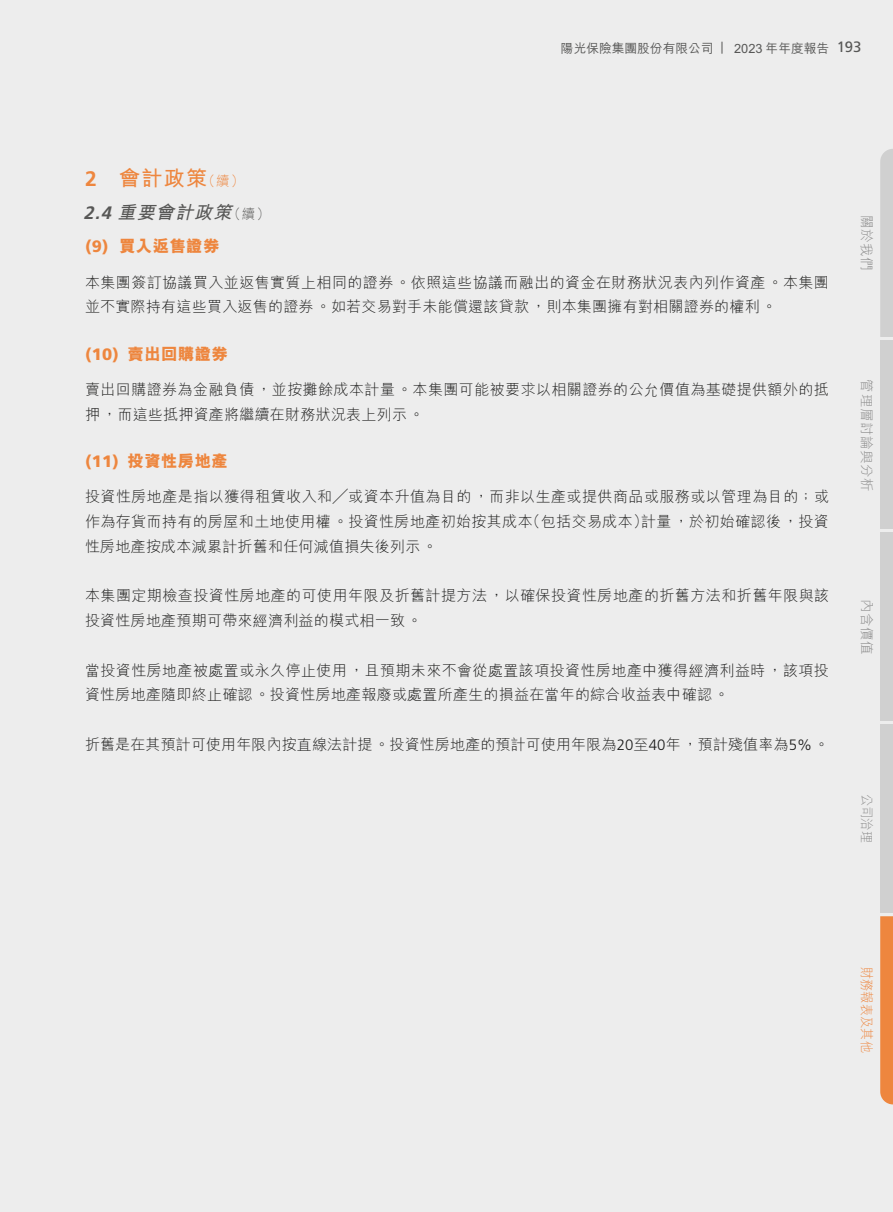
<style>
.page{position:relative;width:893px;height:1212px;background:#ededed}
.page>*{position:absolute;margin:0;border:0;box-sizing:border-box;transform-origin:0 0}
.t1{font:700 21px "M Hei HK";color:#ee863e}
.t2{font:italic 700 18px "M Hei HK";color:#575756}
.t3{font:800 16.5px "M Hei HK";letter-spacing:.02em;color:#ee863e}
.t4{font:300 15px/24.8px "M Hei HK";letter-spacing:.025em;color:#1c1c1b}
.t5{font:300 13.5px "M Hei HK";letter-spacing:.04em;color:#878787}
.t6{font:300 13.5px "M Hei HK";letter-spacing:.015em;color:#ee863e;scale:.9 1}
.t7{font:300 13.5px "M Hei HK";letter-spacing:.04em;color:#878787;scale:.9 1}
.t8{font:500 12.75px "M Hei HK";letter-spacing:-.005em;color:#575756}
.s1{font-family:"Frutiger LT Std";font-weight:400;font-size:15px}
.s2{font-family:"Frutiger LT Std"}
.s3{font-weight:300;font-size:13.5px}
.s4{font-weight:300;font-style:normal;font-size:13.5px}
.s5{font-family:"Frutiger LT Std";font-weight:900}
</style>
<div class="page">
<div style="left:880px;top:149px;width:13px;height:188px;background:#d0d0d0"></div>
<div style="left:880px;top:341px;width:13px;height:188px;background:#d0d0d0"></div>
<div style="left:880px;top:533px;width:13px;height:188px;background:#d0d0d0"></div>
<div style="left:880px;top:724px;width:13px;height:188px;background:#d0d0d0"></div>
<svg style="left:880px;top:916px;width:13px;height:188px;background:#ed8943"></svg>
<p class="t8" style="left:561px;top:39px;width:302px">陽光保險集團股份有限公司 | 2023 年年度報告 <span class="s1">193</span></p>
<h1 class="t1" style="left:85px;top:163px;width:161px"><span class="s2">2</span> 會計政策<span class="s3">（續）</span></h1>
<p class="t2" style="left:83px;top:199px;width:188px"><span class="s2">2.4</span> 重要會計政策<span class="s4">（續）</span></p>
<p class="t3" style="left:85px;top:235px;width:136px"><span class="s5">(9)</span> 買入返售證券</p>
<p class="t4" style="left:85px;top:269px;width:745px">本集團簽訂協議買入並返售實質上相同的證券。依照這些協議而融出的資金在財務狀況表內列作資產。本集團並不實際持有這些買入返售的證券。如若交易對手未能償還該貸款，則本集團擁有對相關證券的權利。</p>
<p class="t3" style="left:85px;top:342px;width:145px"><span class="s5">(10)</span> 賣出回購證券</p>
<p class="t4" style="left:85px;top:376px;width:745px">賣出回購證券為金融負債，並按攤餘成本計量。本集團可能被要求以相關證券的公允價值為基礎提供額外的抵押，而這些抵押資產將繼續在財務狀況表上列示。</p>
<p class="t3" style="left:85px;top:450px;width:145px"><span class="s5">(11)</span> 投資性房地產</p>
<p class="t4" style="left:85px;top:484px;width:745px;text-align:justify">投資性房地產是指以獲得租賃收入和╱或資本升值為目的，而非以生產或提供商品或服務或以管理為目的；或作為存貨而持有的房屋和土地使用權。投資性房地產初始按其成本（包括交易成本）計量，於初始確認後，投資性房地產按成本減累計折舊和任何減值損失後列示。</p>
<p class="t4" style="left:85px;top:583px;width:746px">本集團定期檢查投資性房地產的可使用年限及折舊計提方法，以確保投資性房地產的折舊方法和折舊年限與該投資性房地產預期可帶來經濟利益的模式相一致。</p>
<p class="t4" style="left:85px;top:657px;width:745px">當投資性房地產被處置或永久停止使用，且預期未來不會從處置該項投資性房地產中獲得經濟利益時，該項投資性房地產隨即終止確認。投資性房地產報廢或處置所產生的損益在當年的綜合收益表中確認。</p>
<p class="t4" style="left:85px;top:731px;width:746px">折舊是在其預計可使用年限內按直線法計提。投資性房地產的預計可使用年限為<span class="s2">20</span>至<span class="s2">40</span>年，預計殘值率為<span class="s2">5%</span>。</p>
<p class="t5" style="left:876px;top:215px;width:57px;rotate:90deg">關於我們</p>
<p class="t5" style="left:876px;top:379px;width:113px;rotate:90deg">管理層討論與分析</p>
<p class="t5" style="left:876px;top:599px;width:57px;rotate:90deg">內含價值</p>
<p class="t7" style="left:876px;top:794px;width:56px;rotate:90deg">公司治理</p>
<p class="t6" style="left:876px;top:966px;width:97px;rotate:90deg">財務報表及其他</p>
</div>
